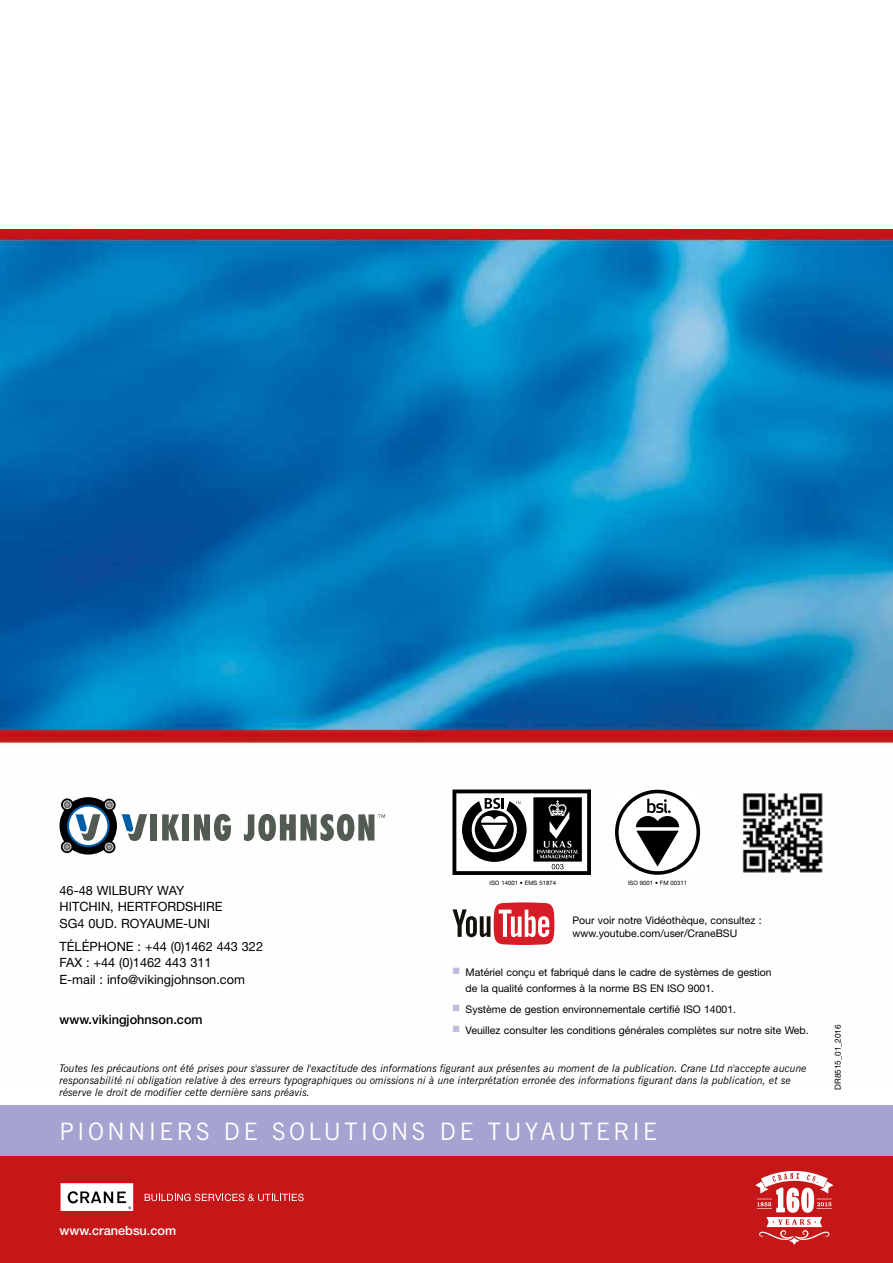
<style>
.page{position:relative;width:893px;height:1263px;background:#fff}
.page>*{position:absolute;margin:0;border:0;box-sizing:border-box;transform-origin:0 0}
.t1{font:24px "News Gothic BT";letter-spacing:.15em;color:#fff}
.t2{font:12.75px/16.5px "Helvetica Neue";color:#000}
.t3{font:500 12.75px "Helvetica Neue";color:#000}
.t4{font:500 12.75px "Helvetica Neue";color:#fff}
.t5{font:italic 10.5px/12px "News Gothic BT";color:#000}
.t6{font:10.5px/15.8px "Helvetica Neue";color:#000}
.t7{font:8.25px "Helvetica Neue";color:#000}
.t8{font:6px "Helvetica Neue";color:#000}
.s1{color:#c1bbde}
</style>
<div class="page">
<img style="left:0;top:229px;width:893px;height:705px">
<div style="left:0;top:1106px;width:893px;height:51px;background:#a6a3d1"></div>
<div style="left:0;top:1157px;width:893px;height:106px;background:#c51718"></div>
<svg style="left:60px;top:1182px;width:74px;height:30px;background:#dbc7c8"></svg>
<svg style="left:145px;top:1193px;width:159px;height:8px"></svg>
<svg style="left:755px;top:1171px;width:78px;height:73px"></svg>
<div style="left:151px;top:814px;width:6px;height:26px;background:#525b52"></div>
<svg style="left:162px;top:814px;width:17px;height:26px"></svg>
<div style="left:182px;top:814px;width:7px;height:26px;background:#525b52"></div>
<svg style="left:194px;top:814px;width:37px;height:27px"></svg>
<svg style="left:122px;top:814px;width:25px;height:27px"></svg>
<div style="left:60px;top:797px;width:57px;height:57px;background:#000;border-radius:50%"></div>
<svg style="left:103px;top:841px;width:12px;height:12px"></svg>
<svg style="left:103px;top:799px;width:13px;height:12px"></svg>
<svg style="left:244px;top:814px;width:141px;height:27px"></svg>
<svg style="left:61px;top:840px;width:12px;height:13px"></svg>
<svg style="left:61px;top:798px;width:13px;height:13px"></svg>
<svg style="left:64px;top:801px;width:49px;height:49px"></svg>
<img style="left:737px;top:786px;width:92px;height:92px">
<svg style="left:452px;top:902px;width:102px;height:43px"></svg>
<div style="left:615px;top:790px;width:85px;height:85px;background:#fff"></div>
<svg style="left:615px;top:790px;width:85px;height:85px"></svg>
<svg style="left:619px;top:793px;width:77px;height:78px"></svg>
<svg style="left:452px;top:789px;width:139px;height:86px"></svg>
<p class="t8" style="left:489px;top:879px;width:68px">ISO 14001 • EMS 51874</p>
<p class="t8" style="left:628px;top:879px;width:61px">ISO 9001 • FM 00311</p>
<p class="t2" style="left:60px;top:882px;width:165px">46-48 WILBURY WAY<br>HITCHIN, HERTFORDSHIRE<br>SG4 0UD. ROYAUME-UNI</p>
<p class="t2" style="left:60px;top:938px;width:205px">TÉLÉPHONE : +44 (0)1462 443 322<br>FAX : +44 (0)1462 443 311<br>E-mail : info@vikingjohnson.com</p>
<p class="t6" style="left:572px;top:913px;width:191px;line-height:13.5px">Pour voir notre Vidéothèque, consultez : www.youtube.com/user/CraneBSU</p>
<p class="t6" style="left:466px;top:964px;width:308px;text-indent:-13px"><span class="s1">■</span> Matériel conçu et fabriqué dans le cadre de systèmes de gestion de la qualité conformes à la norme BS EN ISO 9001.</p>
<p class="t6" style="left:453px;top:1001px;width:285px"><span class="s1">■</span> Système de gestion environnementale certifié ISO 14001.</p>
<p class="t6" style="left:453px;top:1022px;width:357px"><span class="s1">■</span> Veuillez consulter les conditions générales complètes sur notre site Web.</p>
<p class="t7" style="left:833px;top:1090px;width:67px;rotate:-90deg">DR8515_01_2016</p>
<p class="t3" style="left:60px;top:1012px;width:145px">www.vikingjohnson.com</p>
<p class="t5" style="left:60px;top:1062px;width:749px">Toutes les précautions ont été prises pour s'assurer de l'exactitude des informations figurant aux présentes au moment de la publication. Crane Ltd n'accepte aucune responsabilité ni obligation relative à des erreurs typographiques ou omissions ni à une interprétation erronée des informations figurant dans la publication, et se réserve le droit de modifier cette dernière sans préavis.</p>
<h1 class="t1" style="left:60px;top:1117px;width:599px">PIONNIERS DE SOLUTIONS DE TUYAUTERIE</h1>
<p class="t4" style="left:60px;top:1222px;width:118px">www.cranebsu.com</p>
</div>
